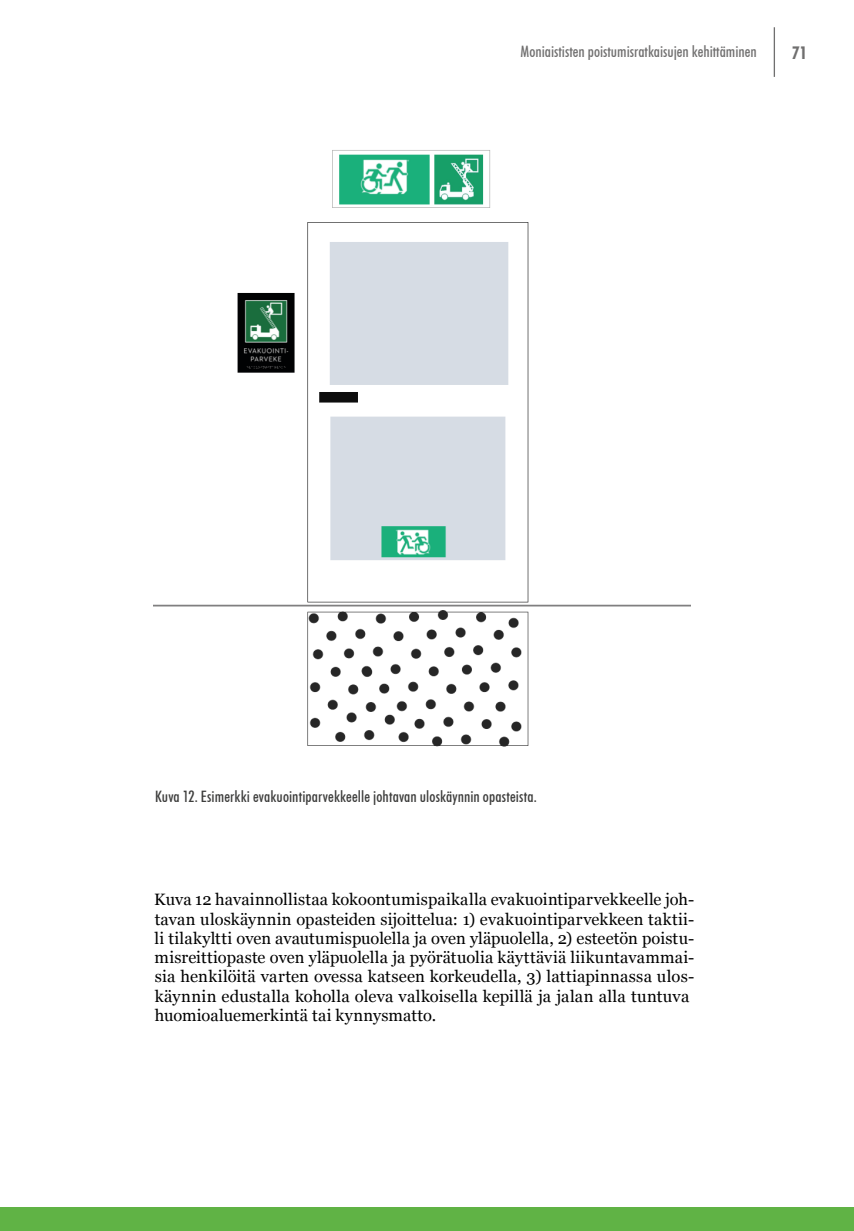
<style>
.page{position:relative;width:854px;height:1231px;background:#fff}
.page>*{position:absolute;margin:0;border:0;box-sizing:border-box;transform-origin:0 0}
.t1{font:700 condensed 17.5px "Futura BT";color:#706f6f}
.t2{font:16.45px/19.2px "Georgia";letter-spacing:.005em;color:#000}
.t3{font:500 condensed 15.75px "Futura BT";letter-spacing:.01em;color:#3c3c3b}
.t4{font:500 condensed 15.75px "Futura BT";color:#706f6f}
</style>
<div class="page">
<hr style="left:773px;top:27px;width:1px;height:50px;background:#706f6f">
<div style="left:0;top:1207px;width:853px;height:23px;background:#60b345"></div>
<img style="left:154px;top:150px;width:536px;height:597px">
<p class="t4" style="left:520px;top:42px;width:238px">Moniaististen poistumisratkaisujen kehittäminen</p>
<p class="t1" style="left:791px;top:42px;width:17px">71</p>
<p class="t3" style="left:155px;top:787px;width:383px">Kuva 12. Esimerkki evakuointiparvekkeelle johtavan uloskäynnin opasteista.</p>
<p class="t2" style="left:154px;top:889px;width:541px">Kuva 12 havainnollistaa kokoontumispaikalla evakuointiparvekkeelle joh&shy;tavan uloskäynnin opasteiden sijoittelua: 1) evakuointiparvekkeen taktii&shy;li tilakyltti oven avautumispuolella ja oven yläpuolella, 2) esteetön poistu&shy;misreittiopaste oven yläpuolella ja pyörätuolia käyttäviä liikuntavammai&shy;sia henkilöitä varten ovessa katseen korkeudella, 3) lattiapinnassa ulos&shy;käynnin edustalla koholla oleva valkoisella kepillä ja jalan alla tuntuva huomioaluemerkintä tai kynnysmatto.</p>
</div>
